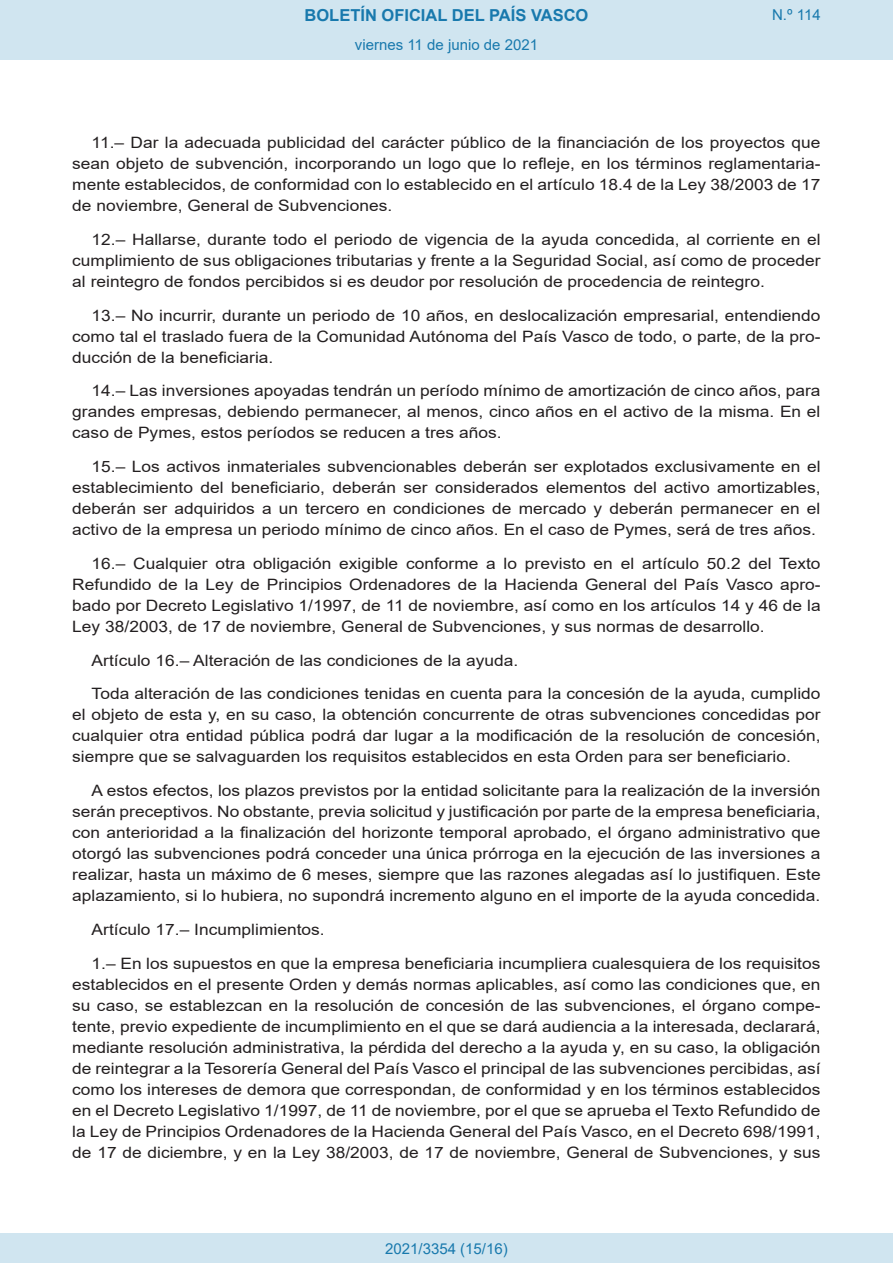
<style>
.page{position:relative;width:893px;height:1263px;background:#fff}
.page>*{position:absolute;margin:0;border:0;box-sizing:border-box;transform-origin:0 0}
.t1{font:700 16.5px "Arial";color:#1879ad}
.BOPVDetalle{font:15.6px/21px "Arial";color:#231f20;text-align:justify;scale:1.11 1}
.Paginacion_Centro{font:15px "Arial";color:#1879ad}
</style>
<div class="page">
<div style="left:0;top:0;width:893px;height:60px;background:#d0e5f0"></div>
<div style="left:0;top:1233px;width:893px;height:30px;background:#d0e5f0"></div>
<p class="t1" style="left:305px;top:3px;width:285px">BOLETÍN OFICIAL DEL PAÍS VASCO</p>
<p class="Paginacion_Centro" style="left:355px;top:35px;width:185px">viernes 11 de junio de 2021</p>
<p class="Paginacion_Centro" style="left:772px;top:5px;width:50px">N.º 114</p>
<p class="BOPVDetalle" style="left:72px;top:132px;width:676px;text-indent:19px">11.– Dar la adecuada publicidad del carácter público de la financiación de los proyectos que sean objeto de subvención, incorporando un logo que lo refleje, en los términos reglamentaria&shy;mente establecidos, de conformidad con lo establecido en el artículo 18.4 de la Ley 38/2003 de 17 de noviembre, General de Subvenciones.</p>
<p class="BOPVDetalle" style="left:72px;top:229px;width:676px;text-indent:19px">12.– Hallarse, durante todo el periodo de vigencia de la ayuda concedida, al corriente en el cumplimiento de sus obligaciones tributarias y frente a la Seguridad Social, así como de proceder al reintegro de fondos percibidos si es deudor por resolución de procedencia de reintegro.</p>
<p class="BOPVDetalle" style="left:72px;top:305px;width:676px;text-indent:19px">13.– No incurrir, durante un periodo de 10 años, en deslocalización empresarial, entendiendo como tal el traslado fuera de la Comunidad Autónoma del País Vasco de todo, o parte, de la pro&shy;ducción de la beneficiaria.</p>
<p class="BOPVDetalle" style="left:72px;top:380px;width:676px;text-indent:19px">14.– Las inversiones apoyadas tendrán un período mínimo de amortización de cinco años, para grandes empresas, debiendo permanecer, al menos, cinco años en el activo de la misma. En el caso de Pymes, estos períodos se reducen a tres años.</p>
<p class="BOPVDetalle" style="left:72px;top:456px;width:676px;text-indent:19px">15.– Los activos inmateriales subvencionables deberán ser explotados exclusivamente en el establecimiento del beneficiario, deberán ser considerados elementos del activo amortizables, deberán ser adquiridos a un tercero en condiciones de mercado y deberán permanecer en el activo de la empresa un periodo mínimo de cinco años. En el caso de Pymes, será de tres años.</p>
<p class="BOPVDetalle" style="left:72px;top:553px;width:676px;text-indent:19px">16.– Cualquier otra obligación exigible conforme a lo previsto en el artículo 50.2 del Texto Refundido de la Ley de Principios Ordenadores de la Hacienda General del País Vasco apro&shy;bado por Decreto Legislativo 1/1997, de 11 de noviembre, así como en los artículos 14 y 46 de la Ley 38/2003, de 17 de noviembre, General de Subvenciones, y sus normas de desarrollo.</p>
<p class="BOPVDetalle" style="left:92px;top:650px;width:386px">Artículo 16.– Alteración de las condiciones de la ayuda.</p>
<p class="BOPVDetalle" style="left:72px;top:683px;width:676px;text-indent:19px">Toda alteración de las condiciones tenidas en cuenta para la concesión de la ayuda, cumplido el objeto de esta y, en su caso, la obtención concurrente de otras subvenciones concedidas por cualquier otra entidad pública podrá dar lugar a la modificación de la resolución de concesión, siempre que se salvaguarden los requisitos establecidos en esta Orden para ser beneficiario.</p>
<p class="BOPVDetalle" style="left:72px;top:780px;width:676px;text-indent:19px">A estos efectos, los plazos previstos por la entidad solicitante para la realización de la inversión serán preceptivos. No obstante, previa solicitud y justificación por parte de la empresa beneficiaria, con anterioridad a la finalización del horizonte temporal aprobado, el órgano administrativo que otorgó las subvenciones podrá conceder una única prórroga en la ejecución de las inversiones a realizar, hasta un máximo de 6 meses, siempre que las razones alegadas así lo justifiquen. Este aplazamiento, si lo hubiera, no supondrá incremento alguno en el importe de la ayuda concedida.</p>
<p class="BOPVDetalle" style="left:92px;top:919px;width:211px">Artículo 17.– Incumplimientos.</p>
<p class="BOPVDetalle" style="left:72px;top:953px;width:676px;text-indent:19px">1.– En los supuestos en que la empresa beneficiaria incumpliera cualesquiera de los requisitos establecidos en el presente Orden y demás normas aplicables, así como las condiciones que, en su caso, se establezcan en la resolución de concesión de las subvenciones, el órgano compe&shy;tente, previo expediente de incumplimiento en el que se dará audiencia a la interesada, declarará, mediante resolución administrativa, la pérdida del derecho a la ayuda y, en su caso, la obligación de reintegrar a la Tesorería General del País Vasco el principal de las subvenciones percibidas, así como los intereses de demora que correspondan, de conformidad y en los términos establecidos en el Decreto Legislativo 1/1997, de 11 de noviembre, por el que se aprueba el Texto Refundido de la Ley de Principios Ordenadores de la Hacienda General del País Vasco, en el Decreto 698/1991, de 17 de diciembre, y en la Ley 38/2003, de 17 de noviembre, General de Subvenciones, y sus</p>
<p class="Paginacion_Centro" style="left:385px;top:1238px;width:124px">2021/3354 (15/16)</p>
</div>
